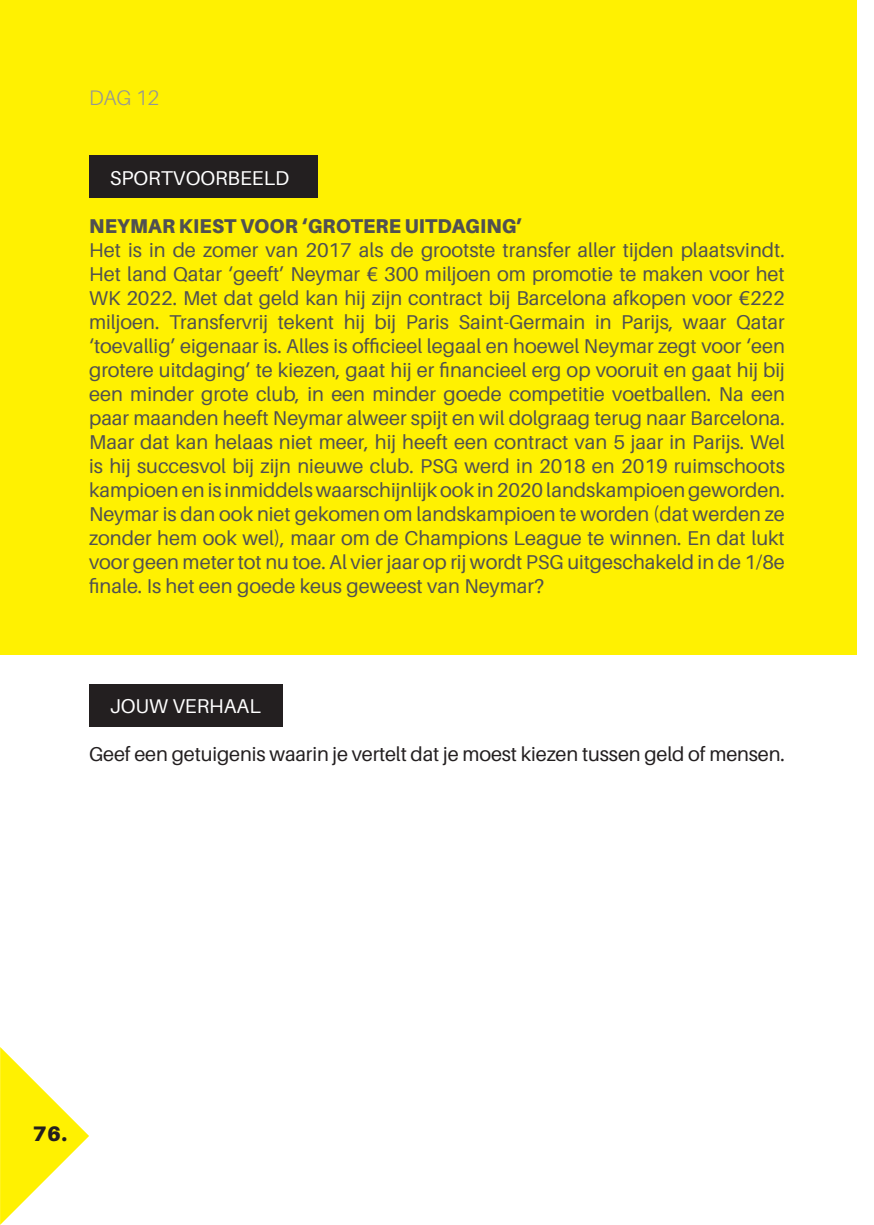
<style>
.page{position:relative;width:874px;height:1225px;background:#fff}
.page>*{position:absolute;margin:0;border:0;box-sizing:border-box;transform-origin:0 0}
.t1{font:300 21px "Aileron";color:#939598}
.t2{font:900 21px "Aileron";color:#231f20}
.t3{font:20px/24px "Aileron";color:#505052;text-align:justify}
.t4{font:20px "Aileron";letter-spacing:-.005em;color:#231f20}
.t5{font:900 20px "Aileron";letter-spacing:.01em;color:#505052;scale:.96 1}
.t6{font:20px "Aileron";color:#fff}
</style>
<div class="page">
<svg style="left:0;top:1047px;width:89px;height:177px"></svg>
<div style="left:0;top:0;width:856px;height:654px;background:#fff101"></div>
<div style="left:89px;top:156px;width:229px;height:42px;background:#231f20"></div>
<div style="left:89px;top:685px;width:193px;height:42px;background:#231f20"></div>
<p class="t1" style="left:89px;top:86px;width:72px">DAG 12</p>
<p class="t6" style="left:110px;top:167px;width:181px">SPORTVOORBEELD</p>
<p class="t5" style="left:89px;top:214px;width:453px">NEYMAR KIEST VOOR ‘GROTERE UITDAGING’</p>
<p class="t3" style="left:89px;top:238px;width:697px">Het is in de zomer van 2017 als de grootste transfer aller tijden plaatsvindt.<br>Het land Qatar ‘geeft’ Neymar € 300 miljoen om promotie te maken voor het WK 2022. Met dat geld kan hij zijn contract bij Barcelona afkopen voor €222 miljoen. Transfervrij tekent hij bij Paris Saint-Germain in Parijs, waar Qatar ‘toevallig’ eigenaar is. Alles is officieel legaal en hoewel Neymar zegt voor ‘een grotere uitdaging’ te kiezen, gaat hij er financieel erg op vooruit en gaat hij bij een minder grote club, in een minder goede competitie voetballen. Na een paar maanden heeft Neymar alweer spijt en wil dolgraag terug naar Barcelona.<br>Maar dat kan helaas niet meer, hij heeft een contract van 5 jaar in Parijs. Wel is hij succesvol bij zijn nieuwe club. PSG werd in 2018 en 2019 ruimschoots kampioen en is inmiddels waarschijnlijk ook in 2020 landskampioen geworden.<br>Neymar is dan ook niet gekomen om landskampioen te worden (dat werden ze zonder hem ook wel), maar om de Champions League te winnen. En dat lukt voor geen meter tot nu toe. Al vier jaar op rij wordt PSG uitgeschakeld in de 1/8e finale. Is het een goede keus geweest van Neymar?</p>
<p class="t6" style="left:110px;top:695px;width:152px">JOUW VERHAAL</p>
<p class="t4" style="left:89px;top:743px;width:697px">Geef een getuigenis waarin je vertelt dat je moest kiezen tussen geld of mensen.</p>
<p class="t2" style="left:33px;top:1121px;width:36px">76.</p>
</div>
